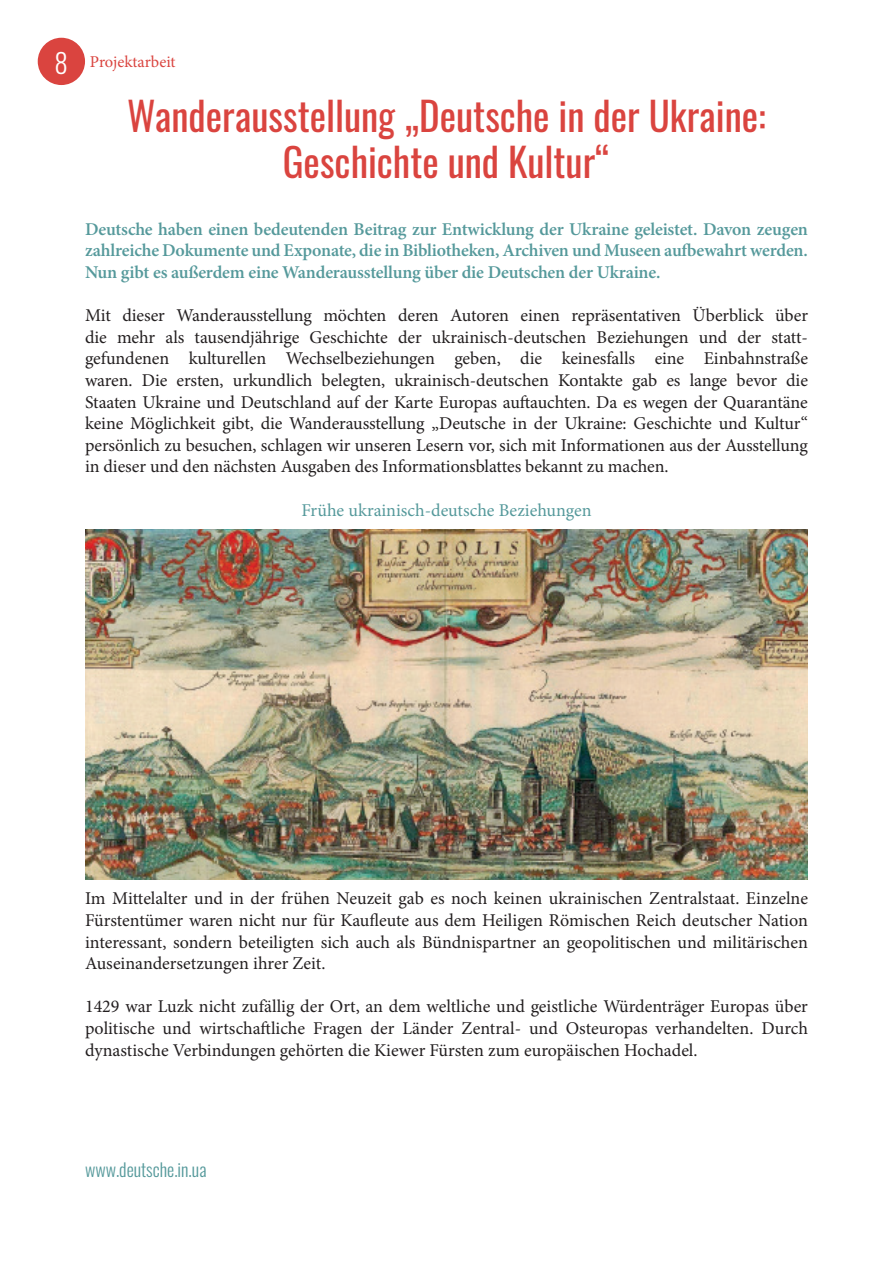
<style>
.page{position:relative;width:893px;height:1263px;background:#fff}
.page>*{position:absolute;margin:0;border:0;box-sizing:border-box;transform-origin:0 0}
.t1{font:39px/46.8px "Oswald";color:#da443f;text-align:center}
.t2{font:300 27px "Oswald";color:#fff}
.t3{font:18px/21.6px "Minion Pro";letter-spacing:-.005em;color:#231f20;text-align:justify}
.t4{font:600 18px/21.6px "Minion Pro";letter-spacing:-.01em;color:#55999b;text-align:justify}
.t5{font:18px "Minion Pro";color:#55999b}
.t6{font:300 18px "Oswald";color:#55999b}
.t7{font:16.5px "Minion Pro";letter-spacing:-.005em;color:#da443f}
</style>
<div class="page">
<div style="left:38px;top:38px;width:47px;height:47px;background:#da443f;border-radius:50%"></div>
<img style="left:85px;top:529px;width:722px;height:350px">
<p class="t2" style="left:55px;top:39px;width:15px">8</p>
<p class="t7" style="left:90px;top:51px;width:87px">Projektarbeit</p>
<p class="t1" style="left:127px;top:88px;width:640px">Wanderausstellung „Deutsche in der Ukraine:<br>Geschichte und Kultur“</p>
<p class="t4" style="left:85px;top:218px;width:724px">Deutsche haben einen bedeutenden Beitrag zur Entwicklung der Ukraine geleistet. Davon zeugen zahlreiche Dokumente und Exponate, die in Bibliotheken, Archiven und Museen aufbewahrt werden.<br>Nun gibt es außerdem eine Wanderausstellung über die Deutschen der Ukraine.</p>
<p class="t3" style="left:85px;top:305px;width:724px">Mit dieser Wanderausstellung möchten deren Autoren einen repräsentativen Überblick über die mehr als tausendjährige Geschichte der ukrainisch-deutschen Beziehungen und der statt&shy;gefundenen kulturellen Wechselbeziehungen geben, die keinesfalls eine Einbahnstraße waren. Die ersten, urkundlich belegten, ukrainisch-deutschen Kontakte gab es lange bevor die Staaten Ukraine und Deutschland auf der Karte Europas auftauchten. Da es wegen der Quarantäne keine Möglichkeit gibt, die Wanderausstellung „Deutsche in der Ukraine: Geschichte und Kultur“ persönlich zu besuchen, schlagen wir unseren Lesern vor, sich mit Informationen aus der Ausstellung in dieser und den nächsten Ausgaben des Informationsblattes bekannt zu machen.</p>
<p class="t5" style="left:301px;top:498px;width:292px">Frühe ukrainisch-deutsche Beziehungen</p>
<p class="t3" style="left:85px;top:888px;width:724px">Im Mittelalter und in der frühen Neuzeit gab es noch keinen ukrainischen Zentralstaat. Einzelne Fürstentümer waren nicht nur für Kaufleute aus dem Heiligen Römischen Reich deutscher Nation interessant, sondern beteiligten sich auch als Bündnispartner an geopolitischen und militärischen Auseinandersetzungen ihrer Zeit.</p>
<p class="t3" style="left:85px;top:996px;width:724px">1429 war Luzk nicht zufällig der Ort, an dem weltliche und geistliche Würdenträger Europas über politische und wirtschaftliche Fragen der Länder Zentral- und Osteuropas verhandelten. Durch dynastische Verbindungen gehörten die Kiewer Fürsten zum europäischen Hochadel.</p>
<p class="t6" style="left:85px;top:1154px;width:123px">www.deutsche.in.ua</p>
</div>
